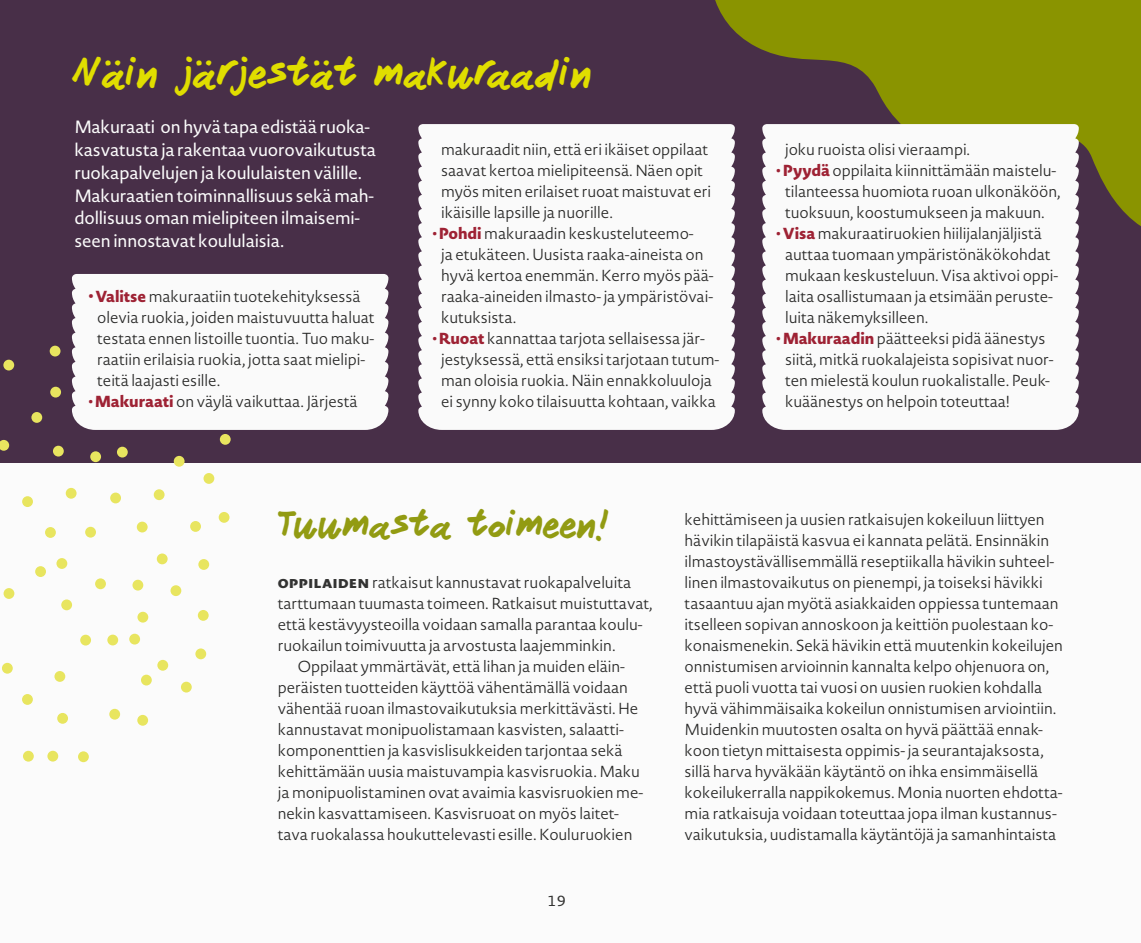
<style>
.page{position:relative;width:1141px;height:943px;background:#fff}
.page>*{position:absolute;margin:0;border:0;box-sizing:border-box;transform-origin:0 0}
.t1{font:40.25px "Janitor";color:#e0de00}
.t2{font:36.75px "Janitor";color:#929b12}
.t3{font:300 19.25px "Novel Sans Pro";color:#333332}
.t4{font:17.5px/22.8px "Novel Sans Pro";letter-spacing:-.01em;color:#fbfbfb}
.t5{font:300 15.75px/21px "Novel Sans Pro";letter-spacing:-.005em;color:#282827}
.s1{font-weight:700;color:#9e2234}
.s2{font-weight:800;color:#9e2234}
.s3{font-weight:700;font-size:17.5px;color:#9e2234}
.s4{font-weight:800;font-size:16.62px;color:#333332}
</style>
<div class="page">
<div style="left:1px;top:0;width:1140px;height:943px;background:#fbfbfb"></div>
<div style="left:0;top:0;width:1141px;height:462px;background:#482f48"></div>
<div style="left:137px;top:521px;width:11px;height:11px;background:#e8e55f;border-radius:50%"></div>
<div style="left:80px;top:634px;width:11px;height:11px;background:#e8e55f;border-radius:50%"></div>
<div style="left:154px;top:489px;width:11px;height:11px;background:#e8e55f;border-radius:50%"></div>
<div style="left:190px;top:521px;width:11px;height:11px;background:#e8e55f;border-radius:50%"></div>
<div style="left:137px;top:611px;width:11px;height:11px;background:#e8e55f;border-radius:50%"></div>
<div style="left:198px;top:559px;width:11px;height:11px;background:#e8e55f;border-radius:50%"></div>
<div style="left:117px;top:446px;width:11px;height:11px;background:#e8e55f;border-radius:50%"></div>
<div style="left:95px;top:578px;width:11px;height:11px;background:#e8e55f;border-radius:50%"></div>
<svg style="left:0;top:440px;width:9px;height:11px"></svg>
<div style="left:61px;top:599px;width:11px;height:11px;background:#e8e55f;border-radius:50%"></div>
<div style="left:23px;top:750px;width:11px;height:11px;background:#e8e55f;border-radius:50%"></div>
<div style="left:107px;top:634px;width:11px;height:11px;background:#e8e55f;border-radius:50%"></div>
<div style="left:129px;top:633px;width:11px;height:11px;background:#e8e55f;border-radius:50%"></div>
<div style="left:195px;top:648px;width:11px;height:11px;background:#e8e55f;border-radius:50%"></div>
<div style="left:219px;top:512px;width:10px;height:11px;background:#e8e55f;border-radius:50%"></div>
<div style="left:141px;top:674px;width:11px;height:11px;background:#e8e55f;border-radius:50%"></div>
<div style="left:4px;top:588px;width:10px;height:11px;background:#e8e55f;border-radius:50%"></div>
<div style="left:2px;top:663px;width:11px;height:10px;background:#e8e55f;border-radius:50%"></div>
<div style="left:31px;top:412px;width:11px;height:11px;background:#e8e55f;border-radius:50%"></div>
<div style="left:22px;top:694px;width:11px;height:11px;background:#e8e55f;border-radius:50%"></div>
<div style="left:220px;top:434px;width:11px;height:11px;background:#e8e55f;border-radius:50%"></div>
<div style="left:170px;top:585px;width:11px;height:11px;background:#e8e55f;border-radius:50%"></div>
<div style="left:204px;top:473px;width:10px;height:11px;background:#e8e55f;border-radius:50%"></div>
<div style="left:56px;top:558px;width:11px;height:11px;background:#e8e55f;border-radius:50%"></div>
<div style="left:132px;top:579px;width:11px;height:11px;background:#e8e55f;border-radius:50%"></div>
<div style="left:54px;top:671px;width:11px;height:11px;background:#e8e55f;border-radius:50%"></div>
<div style="left:174px;top:456px;width:11px;height:10px;background:#e8e55f;border-radius:50%"></div>
<div style="left:157px;top:660px;width:11px;height:10px;background:#e8e55f;border-radius:50%"></div>
<div style="left:85px;top:527px;width:11px;height:10px;background:#e8e55f;border-radius:50%"></div>
<div style="left:53px;top:445px;width:11px;height:11px;background:#e8e55f;border-radius:50%"></div>
<div style="left:90px;top:451px;width:11px;height:11px;background:#e8e55f;border-radius:50%"></div>
<div style="left:78px;top:751px;width:11px;height:11px;background:#e8e55f;border-radius:50%"></div>
<div style="left:3px;top:360px;width:11px;height:10px;background:#e8e55f;border-radius:50%"></div>
<div style="left:45px;top:527px;width:11px;height:11px;background:#e8e55f;border-radius:50%"></div>
<div style="left:35px;top:566px;width:11px;height:11px;background:#e8e55f;border-radius:50%"></div>
<div style="left:181px;top:681px;width:11px;height:11px;background:#e8e55f;border-radius:50%"></div>
<div style="left:198px;top:610px;width:11px;height:10px;background:#e8e55f;border-radius:50%"></div>
<div style="left:50px;top:346px;width:11px;height:10px;background:#e8e55f;border-radius:50%"></div>
<div style="left:157px;top:553px;width:11px;height:11px;background:#e8e55f;border-radius:50%"></div>
<div style="left:50px;top:387px;width:11px;height:10px;background:#e8e55f;border-radius:50%"></div>
<div style="left:110px;top:492px;width:11px;height:11px;background:#e8e55f;border-radius:50%"></div>
<div style="left:137px;top:715px;width:11px;height:10px;background:#e8e55f;border-radius:50%"></div>
<div style="left:47px;top:750px;width:11px;height:11px;background:#e8e55f;border-radius:50%"></div>
<div style="left:22px;top:496px;width:11px;height:11px;background:#e8e55f;border-radius:50%"></div>
<div style="left:57px;top:713px;width:11px;height:10px;background:#e8e55f;border-radius:50%"></div>
<div style="left:109px;top:708px;width:11px;height:11px;background:#e8e55f;border-radius:50%"></div>
<div style="left:66px;top:488px;width:11px;height:10px;background:#e8e55f;border-radius:50%"></div>
<svg style="left:715px;top:0;width:426px;height:226px;fill:#8a9400"></svg>
<div style="left:418px;top:124px;width:317px;height:306px;background:#fafafa"></div>
<div style="left:762px;top:124px;width:317px;height:306px;background:#fafafa"></div>
<div style="left:72px;top:274px;width:316px;height:156px;background:#fafafa"></div>
<h1 class="t1" style="left:72px;top:48px;width:521px">Näin järjestät makuraadin</h1>
<p class="t4" style="left:74px;top:116px;width:303px">Makuraati on hyvä tapa edistää ruoka&shy;kasvatusta ja rakentaa vuorovaikutusta ruokapalvelujen ja koululaisten välille.<br>Makuraatien toiminnallisuus sekä mah&shy;dollisuus oman mielipiteen ilmaisemi&shy;seen innostavat koululaisia.</p>
<p class="t5" style="left:441px;top:139px;width:272px">makuraadit niin, että eri ikäiset oppilaat saavat kertoa mielipiteensä. Näen opit myös miten erilaiset ruoat maistuvat eri ikäisille lapsille ja nuorille.</p>
<p class="t5" style="left:441px;top:222px;width:274px;text-indent:-9px"><span class="s1">•</span> <span class="s2">Pohdi</span> makuraadin keskusteluteemo-<br>ja etukäteen. Uusista raaka-aineista on hyvä kertoa enemmän. Kerro myös pää&shy;raaka-aineiden ilmasto- ja ympäristövai&shy;kutuksista.</p>
<p class="t5" style="left:441px;top:327px;width:280px;text-indent:-9px"><span class="s1">•</span> <span class="s2">Ruoat</span> kannattaa tarjota sellaisessa jär&shy;jestyksessä, että ensiksi tarjotaan tutum&shy;man oloisia ruokia. Näin ennakkoluuloja ei synny koko tilaisuutta kohtaan, vaikka</p>
<p class="t5" style="left:97px;top:286px;width:279px;text-indent:-9px"><span class="s3">•</span><span class="s2">Valitse</span> makuraatiin tuotekehityksessä olevia ruokia, joiden maistuvuutta haluat testata ennen listoille tuontia. Tuo maku&shy;raatiin erilaisia ruokia, jotta saat mielipi&shy;teitä laajasti esille.</p>
<p class="t5" style="left:88px;top:391px;width:271px"><span class="s1">•</span> <span class="s2">Makuraati</span> on väylä vaikuttaa. Järjestä</p>
<p class="t5" style="left:785px;top:138px;width:187px">joku ruoista olisi vieraampi.</p>
<p class="t5" style="left:776px;top:159px;width:286px;text-align:center"><span class="s1">•</span> <span class="s2">Pyydä</span> oppilaita kiinnittämään maistelu&shy;tilanteessa huomiota ruoan ulkonäköön, tuoksuun, koostumukseen ja makuun.</p>
<p class="t5" style="left:785px;top:222px;width:275px;text-indent:-9px"><span class="s1">•</span> <span class="s2">Visa</span> makuraatiruokien hiilijalanjäljistä auttaa tuomaan ympäristönäkökohdat mukaan keskusteluun. Visa aktivoi oppi&shy;laita osallistumaan ja etsimään peruste&shy;luita näkemyksilleen.</p>
<p class="t5" style="left:785px;top:327px;width:270px;text-indent:-9px"><span class="s1">•</span> <span class="s2">Makuraadin</span> päätteeksi pidä äänestys siitä, mitkä ruokalajeista sopisivat nuor&shy;ten mielestä koulun ruokalistalle. Peuk&shy;kuäänestys on helpoin toteuttaa!</p>
<h2 class="t2" style="left:278px;top:502px;width:333px">Tuumasta toimeen!</h2>
<p class="t5" style="left:278px;top:572px;width:355px"><span class="s4">oppilaiden</span> ratkaisut kannustavat ruokapalveluita</p>
<p class="t5" style="left:278px;top:593px;width:376px">tarttumaan tuumasta toimeen. Ratkaisut muistuttavat,</p>
<p class="t5" style="left:278px;top:614px;width:366px">että kestävyysteoilla voidaan samalla parantaa koulu-</p>
<p class="t5" style="left:278px;top:635px;width:339px">ruokailun toimivuutta ja arvostusta laajemminkin.</p>
<p class="t5" style="left:298px;top:656px;width:329px">Oppilaat ymmärtävät, että lihan ja muiden eläin-</p>
<p class="t5" style="left:278px;top:677px;width:352px">peräisten tuotteiden käyttöä vähentämällä voidaan</p>
<p class="t5" style="left:278px;top:698px;width:362px">vähentää ruoan ilmastovaikutuksia merkittävästi. He</p>
<p class="t5" style="left:278px;top:719px;width:347px">kannustavat monipuolistamaan kasvisten, salaatti-</p>
<p class="t5" style="left:278px;top:740px;width:346px">komponenttien ja kasvislisukkeiden tarjontaa sekä</p>
<p class="t5" style="left:278px;top:761px;width:364px">kehittämään uusia maistuvampia kasvisruokia. Maku</p>
<p class="t5" style="left:278px;top:782px;width:367px">ja monipuolistaminen ovat avaimia kasvisruokien me-</p>
<p class="t5" style="left:278px;top:803px;width:343px">nekin kasvattamiseen. Kasvisruoat on myös laitet-</p>
<p class="t5" style="left:278px;top:824px;width:356px">tava ruokalassa houkuttelevasti esille. Kouluruokien</p>
<p class="t3" style="left:548px;top:885px;width:20px">19</p>
<p class="t5" style="left:685px;top:509px;width:380px">kehittämiseen ja uusien ratkaisujen kokeiluun liittyen hävikin tilapäistä kasvua ei kannata pelätä. Ensinnäkin ilmastoystävällisemmällä reseptiikalla hävikin suhteel&shy;linen ilmastovaikutus on pienempi, ja toiseksi hävikki tasaantuu ajan myötä asiakkaiden oppiessa tuntemaan itselleen sopivan annoskoon ja keittiön puolestaan ko&shy;konaismenekin. Sekä hävikin että muutenkin kokeilujen onnistumisen arvioinnin kannalta kelpo ohjenuora on, että puoli vuotta tai vuosi on uusien ruokien kohdalla hyvä vähimmäisaika kokeilun onnistumisen arviointiin.<br>Muidenkin muutosten osalta on hyvä päättää ennak&shy;koon tietyn mittaisesta oppimis- ja seurantajaksosta, sillä harva hyväkään käytäntö on ihka ensimmäisellä kokeilukerralla nappikokemus. Monia nuorten ehdotta&shy;mia ratkaisuja voidaan toteuttaa jopa ilman kustannus&shy;vaikutuksia, uudistamalla käytäntöjä ja samanhintaista</p>
</div>
